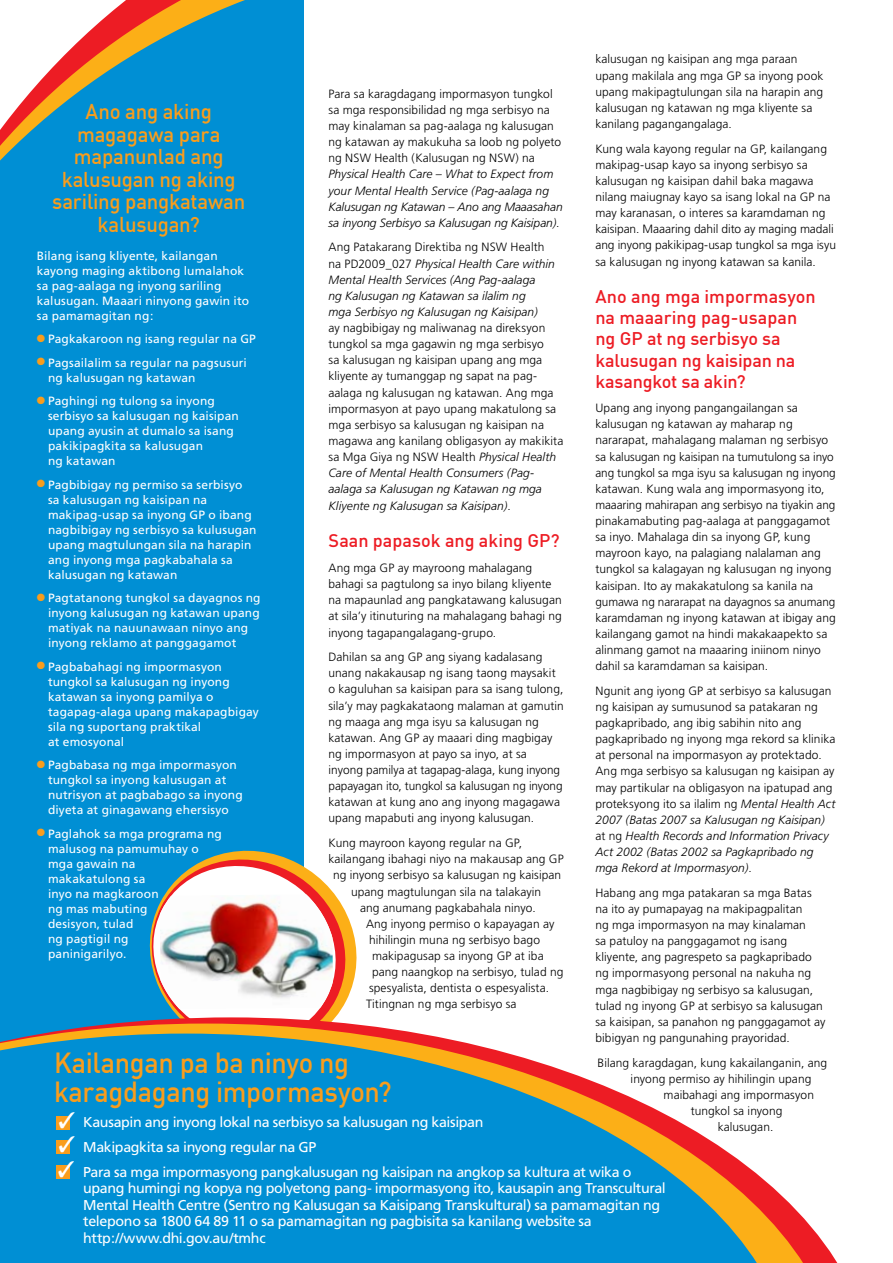
<style>
.page{position:relative;width:893px;height:1263px;background:#fff}
.page>*{position:absolute;margin:0;border:0;box-sizing:border-box;transform-origin:0 0}
.t1{font:500 28.5px/28.5px "DIN";letter-spacing:-.015em;color:#f99d1c;scale:.95 1}
.t2{font:22.5px/24.3px "Zapf Dingbats";color:#fff;text-align:justify}
.t3{font:500 21px/22.5px "DIN";letter-spacing:-.01em;color:#f99d1c;text-align:center}
.t4{font:500 18px/21px "DIN";color:#ed1c24}
.t5{font:14.25px/16.5px "Frutiger";letter-spacing:-.025em;color:#fff}
.t6{font:300 12px/16.2px "Frutiger";letter-spacing:.005em;color:#000}
.t7{font:12px/15px "Frutiger";letter-spacing:.01em;color:#fff}
.t8{font:italic 300 12px/16.2px "Frutiger";letter-spacing:.005em;color:#000}
.s1{font-style:italic}
.s2{font-style:normal}
.s3{color:#f99d1c}
</style>
<div class="page">
<div style="left:0;top:0;width:304px;height:1017px;background:#008fd4"></div>
<div style="left:135px;top:836px;width:169px;height:181px;background:#008fd4"></div>
<svg style="left:138px;top:846px;width:219px;height:171px"></svg>
<svg style="left:141px;top:854px;width:207px;height:163px"></svg>
<img style="left:160px;top:894px;width:173px;height:115px">
<svg style="left:0;top:1017px;width:343px;height:6px;background:#846987"></svg>
<svg style="left:0;top:1023px;width:838px;height:240px"></svg>
<svg style="left:0;top:1033px;width:795px;height:230px;background:#3e9ac3"></svg>
<div style="left:56px;top:1116px;width:14px;height:14px;background:#f99d1c"></div>
<div style="left:56px;top:1140px;width:14px;height:14px;background:#f99d1c"></div>
<div style="left:56px;top:1165px;width:13px;height:13px;background:#f99d1c"></div>
<p class="t6" style="left:595px;top:51px;width:230px">kalusugan ng kaisipan ang mga paraan upang makilala ang mga GP sa inyong pook upang makipagtulungan sila na harapin ang kalusugan ng katawan ng mga kliyente sa kanilang pagangangalaga.</p>
<p class="t6" style="left:595px;top:141px;width:242px">Kung wala kayong regular na GP, kailangang makipag-usap kayo sa inyong serbisyo sa kalusugan ng kaisipan dahil baka magawa nilang maiugnay kayo sa isang lokal na GP na may karanasan, o interes sa karamdaman ng kaisipan. Maaaring dahil dito ay maging madali ang inyong pakikipag-usap tungkol sa mga isyu sa kalusugan ng inyong katawan sa kanila.</p>
<h3 class="t4" style="left:595px;top:286px;width:222px">Ano ang mga impormasyon na maaaring pag-usapan ng GP at ng serbisyo sa kalusugan ng kaisipan na kasangkot sa akin?</h3>
<p class="t6" style="left:595px;top:400px;width:242px">Upang ang inyong pangangailangan sa kalusugan ng katawan ay maharap ng nararapat, mahalagang malaman ng serbisyo sa kalusugan ng kaisipan na tumutulong sa inyo ang tungkol sa mga isyu sa kalusugan ng inyong katawan. Kung wala ang impormasyong ito, maaaring mahirapan ang serbisyo na tiyakin ang pinakamabuting pag-aalaga at panggagamot sa inyo. Mahalaga din sa inyong GP, kung mayroon kayo, na palagiang nalalaman ang tungkol sa kalagayan ng kalusugan ng inyong kaisipan. Ito ay makakatulong sa kanila na gumawa ng nararapat na dayagnos sa anumang karamdaman ng inyong katawan at ibigay ang kailangang gamot na hindi makakaapekto sa alinmang gamot na maaaring iniinom ninyo dahil sa karamdaman sa kaisipan.</p>
<p class="t6" style="left:595px;top:683px;width:242px">Ngunit ang iyong GP at serbisyo sa kalusugan ng kaisipan ay sumusunod sa patakaran ng pagkapribado, ang ibig sabihin nito ang pagkapribado ng inyong mga rekord sa klinika at personal na impormasyon ay protektado.<br>Ang mga serbisyo sa kalusugan ng kaisipan ay may partikular na obligasyon na ipatupad ang proteksyong ito sa ilalim ng <span class="s1">Mental Health Act 2007 (Batas 2007 sa Kalusugan ng Kaisipan) </span>at ng <span class="s1">Health Records and Information Privacy Act 2002 (Batas 2002 sa Pagkapribado ng mga Rekord at Impormasyon)</span>.</p>
<p class="t6" style="left:595px;top:885px;width:232px">Habang ang mga patakaran sa mga Batas na ito ay pumapayag na makipagpalitan<br>ng mga impormasyon na may kinalaman<br>sa patuloy na panggagamot ng isang kliyente, ang pagrespeto sa pagkapribado ng impormasyong personal na nakuha ng mga nagbibigay ng serbisyo sa kalusugan, tulad ng inyong GP at serbisyo sa kalusugan sa kaisipan, sa panahon ng panggagamot ay bibigyan ng pangunahing prayoridad.</p>
<p class="t6" style="left:631px;top:1054px;width:198px;text-indent:-33px">Bilang karagdagan, kung kakailanganin, ang inyong permiso ay hihilingin upang</p>
<p class="t6" style="left:664px;top:1087px;width:152px">maibahagi ang impormasyon</p>
<p class="t6" style="left:691px;top:1103px;width:93px">tungkol sa inyong</p>
<p class="t6" style="left:718px;top:1119px;width:57px">kalusugan.</p>
<p class="t6" style="left:328px;top:86px;width:234px">Para sa karagdagang impormasyon tungkol sa mga responsibilidad ng mga serbisyo na may kinalaman sa pag-aalaga ng kalusugan ng katawan ay makukuha sa loob ng polyeto ng NSW Health (Kalusugan ng NSW) na</p>
<p class="t8" style="left:328px;top:166px;width:236px">Physical Health Care – What to Expect from your Mental Health Service (Pag-aalaga ng Kalusugan ng Katawan – Ano ang Maaasahan sa inyong Serbisyo sa Kalusugan ng Kaisipan)<span class="s2">.</span></p>
<p class="t8" style="left:328px;top:239px;width:228px"><span class="s2">Ang Patakarang Direktiba ng NSW Health na PD2009_027</span> Physical Health Care within Mental Health Services (Ang Pag-aalaga<br>ng Kalusugan ng Katawan sa ilalim ng<br>mga Serbisyo ng Kalusugan ng Kaisipan)</p>
<p class="t6" style="left:328px;top:320px;width:236px">ay nagbibigay ng maliwanag na direksyon tungkol sa mga gagawin ng mga serbisyo<br>sa kalusugan ng kaisipan upang ang mga kliyente ay tumanggap ng sapat na pag&shy;aalaga ng kalusugan ng katawan. Ang mga impormasyon at payo upang makatulong sa mga serbisyo sa kalusugan ng kaisipan na magawa ang kanilang obligasyon ay makikita sa Mga Giya ng NSW Health <span class="s1">Physical Health Care of Mental Health Consumers (Pag&shy;aalaga sa Kalusugan ng Katawan ng mga Kliyente ng Kalusugan sa Kaisipan)</span>.</p>
<h3 class="t4" style="left:328px;top:530px;width:233px">Saan papasok ang aking GP?</h3>
<p class="t6" style="left:328px;top:560px;width:235px">Ang mga GP ay mayroong mahalagang bahagi sa pagtulong sa inyo bilang kliyente na mapaunlad ang pangkatawang kalusugan at sila’y itinuturing na mahalagang bahagi ng inyong tagapangalagang-grupo.</p>
<p class="t6" style="left:328px;top:649px;width:237px">Dahilan sa ang GP ang siyang kadalasang unang nakakausap ng isang taong maysakit o kaguluhan sa kaisipan para sa isang tulong, sila’y may pagkakataong malaman at gamutin ng maaga ang mga isyu sa kalusugan ng katawan. Ang GP ay maaari ding magbigay ng impormasyon at payo sa inyo, at sa inyong pamilya at tagapag-alaga, kung inyong papayagan ito, tungkol sa kalusugan ng inyong katawan at kung ano ang inyong magagawa upang mapabuti ang inyong kalusugan.</p>
<p class="t6" style="left:328px;top:835px;width:195px">Kung mayroon kayong regular na GP,</p>
<p class="t6" style="left:328px;top:851px;width:237px">kailangang ibahagi niyo na makausap ang GP</p>
<p class="t6" style="left:333px;top:867px;width:230px">ng inyong serbisyo sa kalusugan ng kaisipan</p>
<p class="t6" style="left:351px;top:883px;width:192px">upang magtulungan sila na talakayin</p>
<p class="t6" style="left:360px;top:899px;width:177px">ang anumang pagkabahala ninyo.</p>
<p class="t6" style="left:366px;top:916px;width:190px">Ang inyong permiso o kapayagan ay</p>
<p class="t6" style="left:369px;top:932px;width:173px">hihilingin muna ng serbisyo bago</p>
<p class="t6" style="left:372px;top:948px;width:173px">makipagusap sa inyong GP at iba</p>
<p class="t6" style="left:372px;top:964px;width:193px">pang naangkop na serbisyo, tulad ng</p>
<p class="t6" style="left:369px;top:980px;width:182px">spesyalista, dentista o espesyalista.</p>
<p class="t6" style="left:366px;top:996px;width:152px">Titingnan ng mga serbisyo sa</p>
<h3 class="t3" style="left:52px;top:100px;width:195px">Ano ang aking magagawa para mapanunlad ang kalusugan ng aking sariling pangkatawan kalusugan?</h3>
<p class="t7" style="left:37px;top:248px;width:214px">Bilang isang kliyente, kailangan kayong maging aktibong lumalahok sa pag-aalaga ng inyong sariling kalusugan. Maaari ninyong gawin ito sa pamamagitan ng:</p>
<p class="t7" style="left:37px;top:332px;width:221px"><span class="s3">●</span> Pagkakaroon ng isang regular na GP</p>
<p class="t7" style="left:48px;top:355px;width:200px;text-indent:-11px"><span class="s3">●</span> Pagsailalim sa regular na pagsusuri ng kalusugan ng katawan</p>
<p class="t7" style="left:48px;top:394px;width:192px;text-indent:-11px"><span class="s3">●</span> Paghingi ng tulong sa inyong serbisyo sa kalusugan ng kaisipan upang ayusin at dumalo sa isang pakikipagkita sa kalusugan<br>ng katawan</p>
<p class="t7" style="left:48px;top:477px;width:210px;text-indent:-11px"><span class="s3">●</span> Pagbibigay ng permiso sa serbisyo sa kalusugan ng kaisipan na makipag-usap sa inyong GP o ibang nagbibigay ng serbisyo sa kulusugan upang magtulungan sila na harapin ang inyong mga pagkabahala sa kalusugan ng katawan</p>
<p class="t7" style="left:48px;top:591px;width:214px;text-indent:-11px"><span class="s3">●</span> Pagtatanong tungkol sa dayagnos ng inyong kalusugan ng katawan upang matiyak na nauunawaan ninyo ang inyong reklamo at panggagamot</p>
<p class="t7" style="left:48px;top:659px;width:212px;text-indent:-11px"><span class="s3">●</span> Pagbabahagi ng impormasyon tungkol sa kalusugan ng inyong katawan sa inyong pamilya o tagapag-alaga upang makapagbigay sila ng suportang praktikal<br>at emosyonal</p>
<p class="t7" style="left:48px;top:758px;width:196px;text-indent:-11px"><span class="s3">●</span> Pagbabasa ng mga impormasyon tungkol sa inyong kalusugan at nutrisyon at pagbabago sa inyong diyeta at ginagawang ehersisyo</p>
<p class="t7" style="left:48px;top:826px;width:175px;text-indent:-11px"><span class="s3">●</span> Paglahok sa mga programa ng malusog na pamumuhay o mga gawain na<br>makakatulong sa<br>inyo na magkaroon<br>ng mas mabuting<br>desisyon, tulad<br>ng pagtigil ng<br>paninigarilyo.</p>
<h1 class="t1" style="left:54px;top:1048px;width:357px">Kailangan pa ba ninyo ng karagdagang impormasyon?</h1>
<p class="t5" style="left:83px;top:1109px;width:550px;line-height:25px">Kausapin ang inyong lokal na serbisyo sa kalusugan ng kaisipan<br>Makipagkita sa inyong regular na GP<br>Para sa mga impormasyong pangkalusugan ng kaisipan na angkop sa kultura at wika o</p>
<p class="t5" style="left:83px;top:1180px;width:584px">upang humingi ng kopya ng polyetong pang- impormasyong ito, kausapin ang Transcultural Mental Health Centre (Sentro ng Kalusugan sa Kaisipang Transkultural) sa pamamagitan ng telepono sa 1800 64 89 11 o sa pamamagitan ng pagbisita sa kanilang website sa http://www.dhi.gov.au/tmhc</p>
<h2 class="t2" style="left:58px;top:1108px;width:19px">✓ ✓ ✓</h2>
</div>
